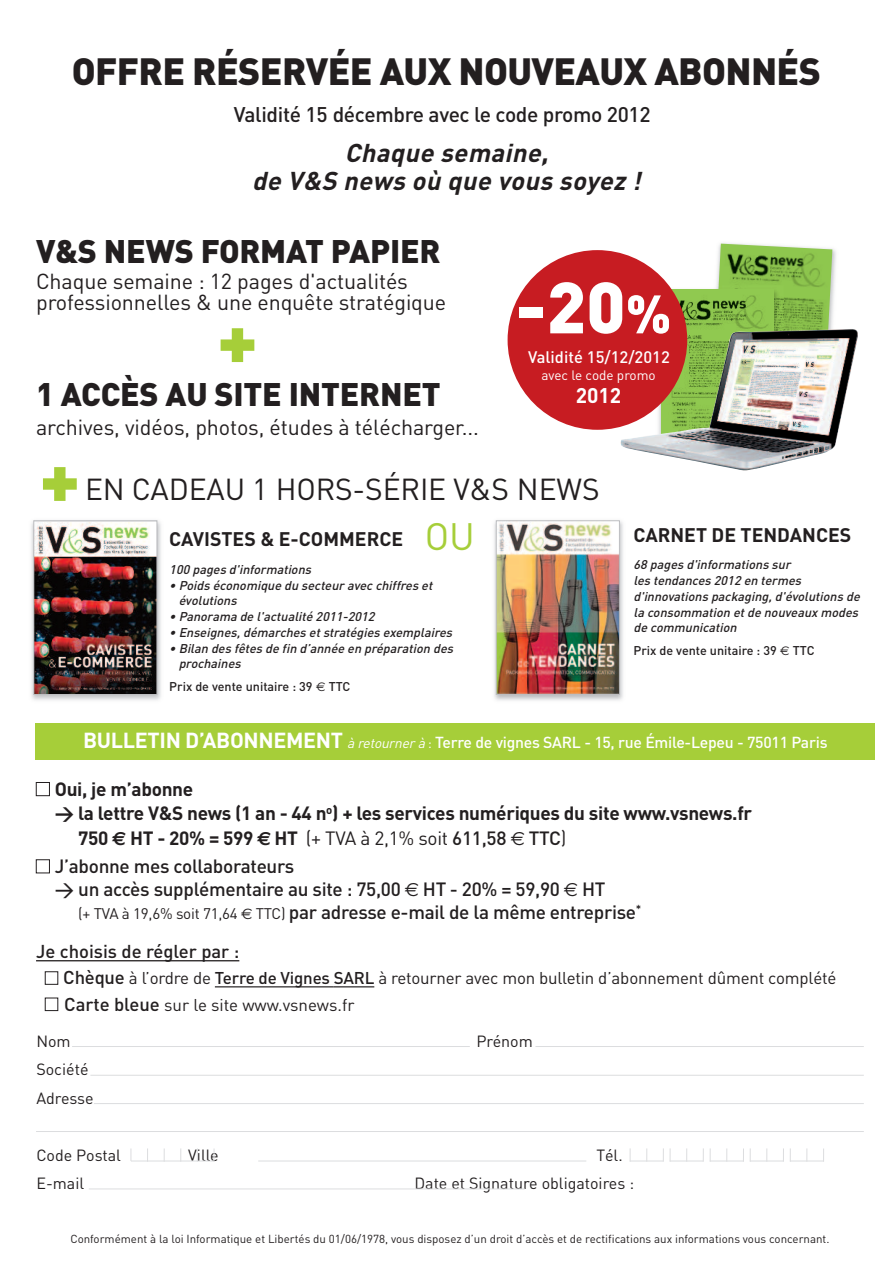
<style>
.page{position:relative;width:893px;height:1263px;background:#fff}
.page>*{position:absolute;margin:0;border:0;box-sizing:border-box;transform-origin:0 0}
.t1{font:900 73.8px "DIN";color:#a6ce39}
.t2{font:900 71.4px "DIN";color:#fff}
.t3{font:900 37.5px "DIN";letter-spacing:-.02em;color:#231f20}
.t4{font:900 32.25px "DIN";letter-spacing:-.005em;color:#231f20}
.t5{font:30px "DIN";letter-spacing:-.005em;color:#231f20}
.t6{font:italic 700 25.5px/27.8px "DIN";color:#231f20;text-align:center}
.t7{font:21.45px/21.5px "DIN";letter-spacing:-.005em;color:#231f20}
.t8{font:500 21px "DIN";letter-spacing:-.015em;color:#231f20}
.t9{font:700 21px "DIN";color:#fff}
.t10{font:700 19.5px "DIN";color:#231f20}
.t11{font:500 19.05px "DIN";letter-spacing:-.015em;color:#231f20}
.t12{font:700 19.05px "DIN";letter-spacing:-.015em;color:#231f20}
.t13{font:500 18.45px "DIN";color:#231f20}
.t14{font:16.95px "DIN";letter-spacing:-.01em;color:#231f20}
.t15{font:500 16.5px "DIN";color:#fff}
.t16{font:16.05px/28.5px "DIN";color:#231f20}
.t17{font:500 15.75px "DIN";letter-spacing:-.015em;color:#fff}
.t18{font:13.5px "DIN";color:#fff}
.t19{font:italic 500 12.6px/15.8px "DIN";letter-spacing:-.01em;color:#231f20}
.t20{font:500 12.6px "DIN";color:#231f20}
.t21{font:11.55px "DIN";color:#231f20}
.s1{font-size:53.25px}
.s2{font-weight:400;font-size:37.65px;color:#a6ce39}
.s3{font-family:"Euro Sans";font-weight:400}
.s4{font-weight:700;font-size:21.45px}
.s5{font-weight:400;font-style:italic;font-size:13.8px}
.s6{font-weight:400;font-size:13.8px}
.s7{color:#fff}
.s8{font-family:"Euro Sans"}
.s9{font-weight:400}
.s10{font-weight:500}
.s11{font-weight:400;font-size:15.15px}
.s12{font-family:"Euro Sans";font-weight:400;font-size:15.15px}
.s13{font-weight:500;font-size:18.45px}
</style>
<div class="page">
<div style="left:35px;top:723px;width:840px;height:37px;background:#a6ce39"></div>
<img style="left:720px;top:243px;width:116px;height:82px">
<img style="left:716px;top:244px;width:116px;height:84px">
<img style="left:713px;top:285px;width:71px;height:43px">
<img style="left:672px;top:290px;width:101px;height:38px">
<hr style="left:36px;top:960px;width:203px;height:1px;background:#231f20">
<hr style="left:215px;top:986px;width:119px;height:1px;background:#231f20">
<hr style="left:334px;top:986px;width:40px;height:1px;background:#231f20">
<img style="left:620px;top:328px;width:238px;height:143px">
<div style="left:508px;top:250px;width:179px;height:180px;background:#c71c22;border-radius:50%"></div>
<hr style="left:72px;top:1046px;width:398px;height:1px;background:#dcdddf">
<hr style="left:131px;top:1161px;width:83px;height:1px;background:#dcdddf">
<svg style="left:131px;top:1149px;width:1px;height:12px"></svg>
<svg style="left:147px;top:1148px;width:1px;height:13px"></svg>
<svg style="left:164px;top:1148px;width:1px;height:13px"></svg>
<svg style="left:180px;top:1148px;width:1px;height:13px"></svg>
<svg style="left:197px;top:1148px;width:1px;height:13px"></svg>
<svg style="left:214px;top:1149px;width:1px;height:13px"></svg>
<hr style="left:790px;top:1161px;width:33px;height:1px;background:#dcdddf">
<svg style="left:790px;top:1148px;width:1px;height:13px"></svg>
<svg style="left:807px;top:1149px;width:1px;height:13px"></svg>
<svg style="left:823px;top:1148px;width:1px;height:14px"></svg>
<hr style="left:750px;top:1161px;width:33px;height:1px;background:#dcdddf">
<svg style="left:750px;top:1148px;width:1px;height:13px"></svg>
<svg style="left:766px;top:1148px;width:1px;height:13px"></svg>
<svg style="left:783px;top:1148px;width:1px;height:14px"></svg>
<hr style="left:710px;top:1161px;width:33px;height:1px;background:#dcdddf">
<svg style="left:710px;top:1148px;width:1px;height:13px"></svg>
<svg style="left:726px;top:1148px;width:1px;height:13px"></svg>
<svg style="left:743px;top:1148px;width:1px;height:14px"></svg>
<hr style="left:670px;top:1161px;width:33px;height:1px;background:#dcdddf">
<hr style="left:258px;top:1161px;width:328px;height:1px;background:#dcdddf">
<svg style="left:670px;top:1148px;width:1px;height:13px"></svg>
<svg style="left:686px;top:1148px;width:1px;height:13px"></svg>
<svg style="left:703px;top:1148px;width:1px;height:14px"></svg>
<hr style="left:630px;top:1161px;width:33px;height:1px;background:#dcdddf">
<svg style="left:630px;top:1148px;width:1px;height:13px"></svg>
<svg style="left:646px;top:1148px;width:1px;height:13px"></svg>
<svg style="left:663px;top:1148px;width:1px;height:14px"></svg>
<hr style="left:90px;top:1075px;width:774px;height:1px;background:#dcdddf">
<hr style="left:94px;top:1103px;width:770px;height:1px;background:#dcdddf">
<hr style="left:36px;top:1131px;width:828px;height:1px;background:#dcdddf">
<hr style="left:89px;top:1189px;width:436px;height:1px;background:#dcdddf">
<hr style="left:535px;top:1046px;width:329px;height:1px;background:#dcdddf">
<img style="left:31px;top:520px;width:130px;height:180px">
<img style="left:36px;top:522px;width:119px;height:171px">
<div style="left:34px;top:520px;width:123px;height:175px;border:1px solid #bcbdc0"></div>
<img style="left:494px;top:520px;width:129px;height:181px">
<img style="left:498px;top:522px;width:120px;height:171px">
<div style="left:496px;top:520px;width:124px;height:175px;border:1px solid #bcbdc0"></div>
<h3 class="t3" style="left:72px;top:50px;width:751px">OFFRE RÉSERVÉE AUX NOUVEAUX ABONNÉS</h3>
<h3 class="t8" style="left:234px;top:103px;width:418px">Validité 15 décembre avec le code promo 2012</h3>
<h3 class="t6" style="left:252px;top:140px;width:396px">Chaque semaine,<br>de V&amp;S news où que vous soyez !</h3>
<h3 class="t4" style="left:36px;top:233px;width:406px">V&amp;S NEWS FORMAT PAPIER</h3>
<h3 class="t7" style="left:36px;top:271px;width:412px">Chaque semaine : 12 pages d'actualités professionnelles &amp; une enquête stratégique</h3>
<h2 class="t2" style="left:516px;top:267px;width:157px">-20<span class="s1">%</span></h2>
<p class="t18" style="left:541px;top:367px;width:116px">avec le code promo</p>
<h3 class="t9" style="left:576px;top:383px;width:47px">2012</h3>
<h1 class="t1" style="left:217px;top:297px;width:42px">+</h1>
<h3 class="t15" style="left:528px;top:347px;width:143px">Validité 15/12/2012</h3>
<h3 class="t4" style="left:36px;top:376px;width:406px">1 ACCÈS AU SITE INTERNET</h3>
<h3 class="t7" style="left:36px;top:417px;width:444px">archives, vidéos, photos, études à télécharger...</h3>
<h3 class="t5" style="left:85px;top:472px;width:516px">EN CADEAU 1 HORS-SÉRIE V&amp;S NEWS</h3>
<h1 class="t1" style="left:39px;top:436px;width:42px">+</h1>
<h3 class="t10" style="left:169px;top:528px;width:307px">CAVISTES &amp; E-COMMERCE <span class="s2">OU</span></h3>
<p class="t19" style="left:169px;top:562px;width:146px">100 pages d'informations</p>
<p class="t19" style="left:179px;top:577px;width:258px;text-indent:-9px">• Poids économique du secteur avec chiffres et évolutions</p>
<p class="t19" style="left:169px;top:609px;width:209px">• Panorama de l'actualité 2011-2012</p>
<p class="t19" style="left:169px;top:625px;width:287px">• Enseignes, démarches et stratégies exemplaires</p>
<p class="t19" style="left:179px;top:640px;width:279px;text-indent:-9px">• Bilan des fêtes de fin d’année en préparation des prochaines</p>
<p class="t20" style="left:169px;top:679px;width:183px">Prix de vente unitaire : 39 <span class="s3">€</span> TTC</p>
<h3 class="t10" style="left:633px;top:523px;width:219px">CARNET DE TENDANCES</h3>
<p class="t19" style="left:633px;top:557px;width:230px">68 pages d'informations sur<br>les tendances 2012 en termes d'innovations packaging, d'évolutions de la consommation et de nouveaux modes de communication</p>
<p class="t20" style="left:633px;top:643px;width:183px">Prix de vente unitaire : 39 <span class="s3">€</span> TTC</p>
<p class="t17" style="left:83px;top:733px;width:746px"><span class="s4">BULLETIN D’ABONNEMENT</span> <span class="s5">àretournerà</span><span class="s6">:</span> Terre de vignes SARL - 15, rue Émile-Lepeu - 75011 Paris</p>
<h3 class="t12" style="left:36px;top:778px;width:159px"><span class="s7">■</span> Oui, je m’abonne</h3>
<h3 class="t12" style="left:55px;top:802px;width:699px">&gt; la lettre V&amp;S news (1 an - 44 n<sup>o</sup>) + les services numériques du site www.vsnews.fr</h3>
<h3 class="t12" style="left:78px;top:827px;width:490px">750 <span class="s8">€</span> HT - 20% = 599 <span class="s8">€</span> HT <span class="s9">(+ TVA à 2,1% soit</span> <span class="s10">611,58</span> <span class="s3">€</span> <span class="s10">TTC</span><span class="s9">)</span></h3>
<h3 class="t11" style="left:36px;top:855px;width:260px"><span class="s7">■</span> J’abonne mes collaborateurs</h3>
<h3 class="t11" style="left:55px;top:879px;width:552px">&gt; un accès supplémentaire au site : 75,00 <span class="s3">€</span> HT - 20% = 59,90 <span class="s3">€</span> HT</h3>
<h3 class="t11" style="left:78px;top:901px;width:565px"><span class="s11">(+ TVA à 19,6% soit 71,64</span> <span class="s12">€</span> <span class="s11">TTC)</span> par adresse e-mail de la même entreprise<sup>*</sup></h3>
<h3 class="t13" style="left:36px;top:941px;width:205px">Je choisis de régler par :</h3>
<h3 class="t14" style="left:45px;top:969px;width:793px"><span class="s7">■</span> <span class="s13">Chèque</span> à l’ordre de <span class="s10">Terre de Vignes SARL</span> à retourner avec mon bulletin d’abonnement dûment complété</h3>
<h3 class="t14" style="left:45px;top:995px;width:311px"><span class="s7">■</span> <span class="s13">Carte bleue</span> sur le site www.vsnews.fr</h3>
<p class="t16" style="left:36px;top:1027px;width:36px">Nom</p>
<p class="t16" style="left:476px;top:1027px;width:58px">Prénom</p>
<p class="t16" style="left:36px;top:1055px;width:59px">Société<br>Adresse</p>
<p class="t16" style="left:36px;top:1141px;width:86px">Code Postal</p>
<p class="t16" style="left:188px;top:1141px;width:32px">Ville</p>
<p class="t16" style="left:596px;top:1141px;width:28px">Tél.</p>
<p class="t16" style="left:36px;top:1169px;width:49px">E-mail</p>
<p class="t16" style="left:414px;top:1169px;width:221px">Date et Signature obligatoires :</p>
<p class="t21" style="left:70px;top:1232px;width:761px">Conformément à la loi Informatique et Libertés du 01/06/1978, vous disposez d’un droit d’accès et de rectifications aux informations vous concernant.</p>
</div>
